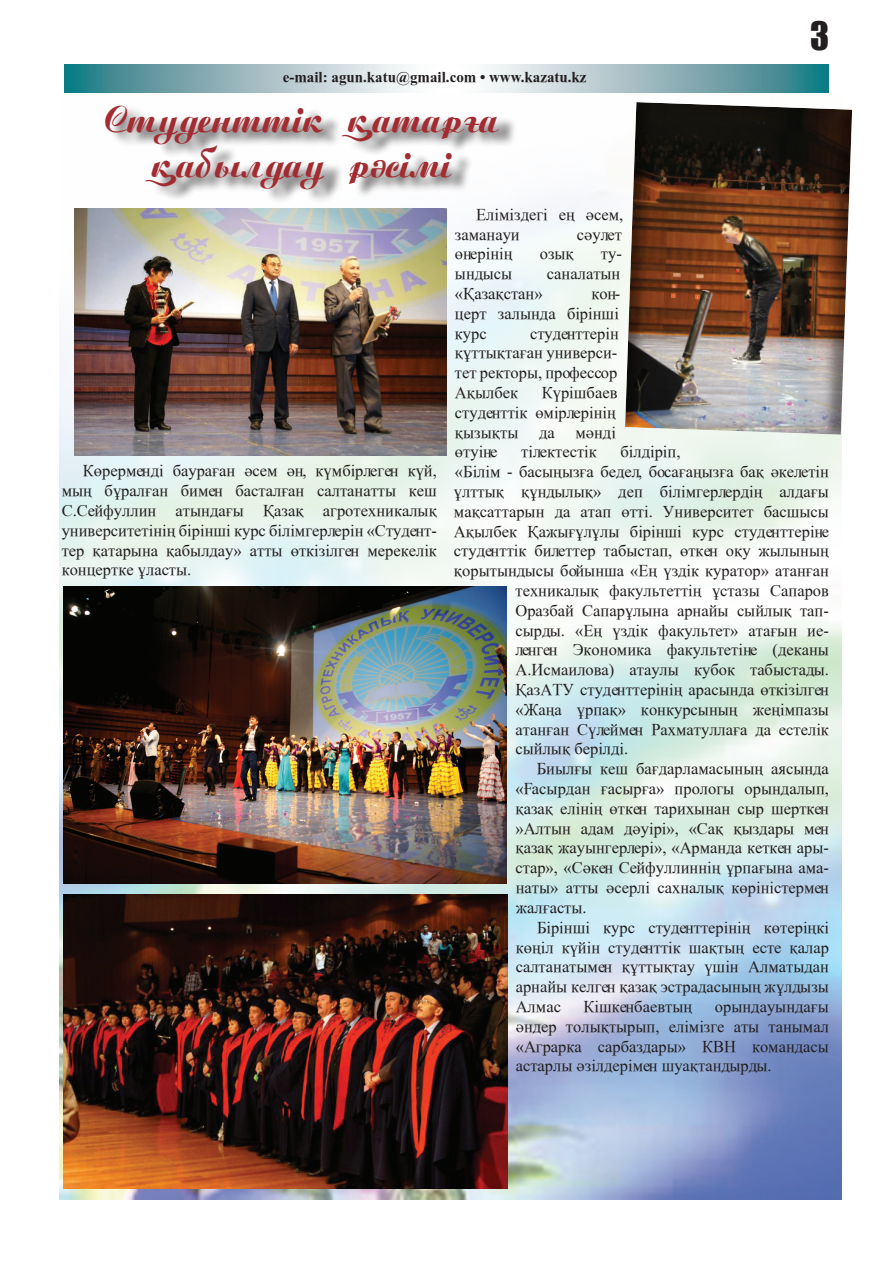
<style>
.page{position:relative;width:893px;height:1263px;background:#fff}
.page>*{position:absolute;margin:0;border:0;box-sizing:border-box;transform-origin:0 0}
.t1{font:37.5px/45px "KZ Boyarsky";letter-spacing:-.025em;color:#a22c31;text-align:center;scale:.9 1}
.t2{font:36px "Impact";color:#231f20}
.t3{font:16.5px/19.8px "Times New Roman KZ";color:#231f20;text-align:justify}
.t4{font:15px "Times New Roman KZ Bold";color:#231f20}
</style>
<div class="page">
<svg style="left:65px;top:65px;width:763px;height:28px"></svg>
<img style="left:59px;top:192px;width:782px;height:1007px">
<div style="left:111px;top:105px;width:408px;height:99px;background:#231f20;opacity:.75"></div>
<img style="left:64px;top:587px;width:443px;height:296px">
<img style="left:625px;top:102px;width:227px;height:334px">
<img style="left:74px;top:208px;width:372px;height:247px">
<img style="left:64px;top:894px;width:443px;height:295px">
<p class="t4" style="left:283px;top:67px;width:305px">e-mail: agun.katu@gmail.com • www.kazatu.kz</p>
<h1 class="t1" style="left:104px;top:98px;width:440px">Студенттік қатарға қабылдау рәсімі</h1>
<p class="t3" style="left:455px;top:204px;width:170px;text-indent:21px">Еліміздегі ең әсем, заманауи</p>
<p class="t3" style="left:577px;top:224px;width:47px">сәулет</p>
<p class="t3" style="left:455px;top:244px;width:59px">өнерінің</p>
<p class="t3" style="left:540px;top:244px;width:36px">озық</p>
<p class="t3" style="left:601px;top:244px;width:22px">ту-</p>
<p class="t3" style="left:455px;top:264px;width:59px">ындысы</p>
<p class="t3" style="left:547px;top:264px;width:75px">саналатын</p>
<p class="t3" style="left:455px;top:283px;width:89px">«Қазақстан»</p>
<p class="t3" style="left:455px;top:283px;width:167px;text-indent:136px">кон&shy;церт залында бірінші курс</p>
<p class="t3" style="left:455px;top:323px;width:165px;text-indent:75px">студенттерін құттықтаған универси&shy;тет ректоры, профессор Ақылбек</p>
<p class="t3" style="left:455px;top:382px;width:164px;text-indent:87px">Күрішбаев студенттік өмірлерінің қызықты</p>
<p class="t3" style="left:539px;top:422px;width:17px">да</p>
<p class="t3" style="left:575px;top:422px;width:42px">мәнді</p>
<h2 class="t2" style="left:810px;top:8px;width:21px">3</h2>
<p class="t3" style="left:62px;top:461px;width:377px;text-indent:21px">Көрерменді баураған әсем ән, күмбірлеген күй, мың бұралған бимен басталған салтанатты кеш С.Сейфуллин атындағы Қазақ агротехникалық университетінің бірінші курс білімгерлерін «Студент&shy;тер қатарына қабылдау» атты өткізілген мерекелік концертке ұласты.</p>
<p class="t3" style="left:455px;top:442px;width:44px">өтуіне</p>
<p class="t3" style="left:521px;top:442px;width:77px">тілектестік</p>
<p class="t3" style="left:620px;top:442px;width:61px">білдіріп,</p>
<p class="t3" style="left:455px;top:462px;width:375px">«Білім - басыңызға бедел, босағаңызға бақ әкелетін</p>
<p class="t3" style="left:454px;top:481px;width:376px">ұлттық құндылық» деп білімгерлердің алдағы</p>
<p class="t3" style="left:454px;top:501px;width:377px">мақсаттарын да атап өтті. Университет басшысы</p>
<p class="t3" style="left:454px;top:521px;width:377px">Ақылбек Қажығұлұлы бірінші курс студенттеріне</p>
<p class="t3" style="left:454px;top:541px;width:377px">студенттік билеттер табыстап, өткен оқу жылының</p>
<p class="t3" style="left:454px;top:561px;width:376px">қорытындысы бойынша «Ең үздік куратор» атанған</p>
<p class="t3" style="left:515px;top:580px;width:315px">техникалық факультеттің ұстазы Сапаров</p>
<p class="t3" style="left:515px;top:600px;width:315px">Оразбай Сапарұлына арнайы сыйлық тап-</p>
<p class="t3" style="left:515px;top:620px;width:315px">сырды. «Ең үздік факультет» атағын ие-</p>
<p class="t3" style="left:515px;top:640px;width:315px">ленген Экономика факультетіне (деканы</p>
<p class="t3" style="left:515px;top:660px;width:315px">А.Исмаилова) атаулы кубок табыстады.</p>
<p class="t3" style="left:515px;top:679px;width:315px">ҚазАТУ студенттерінің арасында өткізілген</p>
<p class="t3" style="left:515px;top:699px;width:315px">«Жаңа ұрпақ» конкурсының жеңімпазы</p>
<p class="t3" style="left:515px;top:719px;width:315px">атанған Сүлеймен Рахматуллаға да естелік</p>
<p class="t3" style="left:515px;top:739px;width:114px">сыйлық берілді.</p>
<p class="t3" style="left:537px;top:759px;width:294px">Биылғы кеш бағдарламасының аясында</p>
<p class="t3" style="left:515px;top:778px;width:315px">«Ғасырдан ғасырға» прологы орындалып,</p>
<p class="t3" style="left:515px;top:798px;width:315px">қазақ елінің өткен тарихынан сыр шерткен</p>
<p class="t3" style="left:515px;top:818px;width:315px">»Алтын адам дәуірі», «Сақ қыздары мен</p>
<p class="t3" style="left:515px;top:838px;width:315px">қазақ жауынгерлері», «Арманда кеткен ары-</p>
<p class="t3" style="left:515px;top:858px;width:315px">стар», «Сәкен Сейфуллиннің ұрпағына ама-</p>
<p class="t3" style="left:516px;top:877px;width:315px">наты» атты әсерлі сахналық көріністермен</p>
<p class="t3" style="left:516px;top:897px;width:72px">жалғасты.</p>
<p class="t3" style="left:537px;top:917px;width:293px">Бірінші курс студенттерінің көтеріңкі</p>
<p class="t3" style="left:516px;top:937px;width:315px">көңіл күйін студенттік шақтың есте қалар</p>
<p class="t3" style="left:516px;top:957px;width:315px">салтанатымен құттықтау үшін Алматыдан</p>
<p class="t3" style="left:516px;top:976px;width:315px">арнайы келген қазақ эстрадасының жұлдызы</p>
<p class="t3" style="left:516px;top:996px;width:47px">Алмас</p>
<p class="t3" style="left:584px;top:996px;width:110px">Кішкенбаевтың</p>
<p class="t3" style="left:516px;top:996px;width:315px;text-indent:199px">орындауындағы әндер толықтырып, елімізге аты танымал «Аграрка сарбаздары» КВН командасы астарлы әзілдерімен шуақтандырды.</p>
</div>
